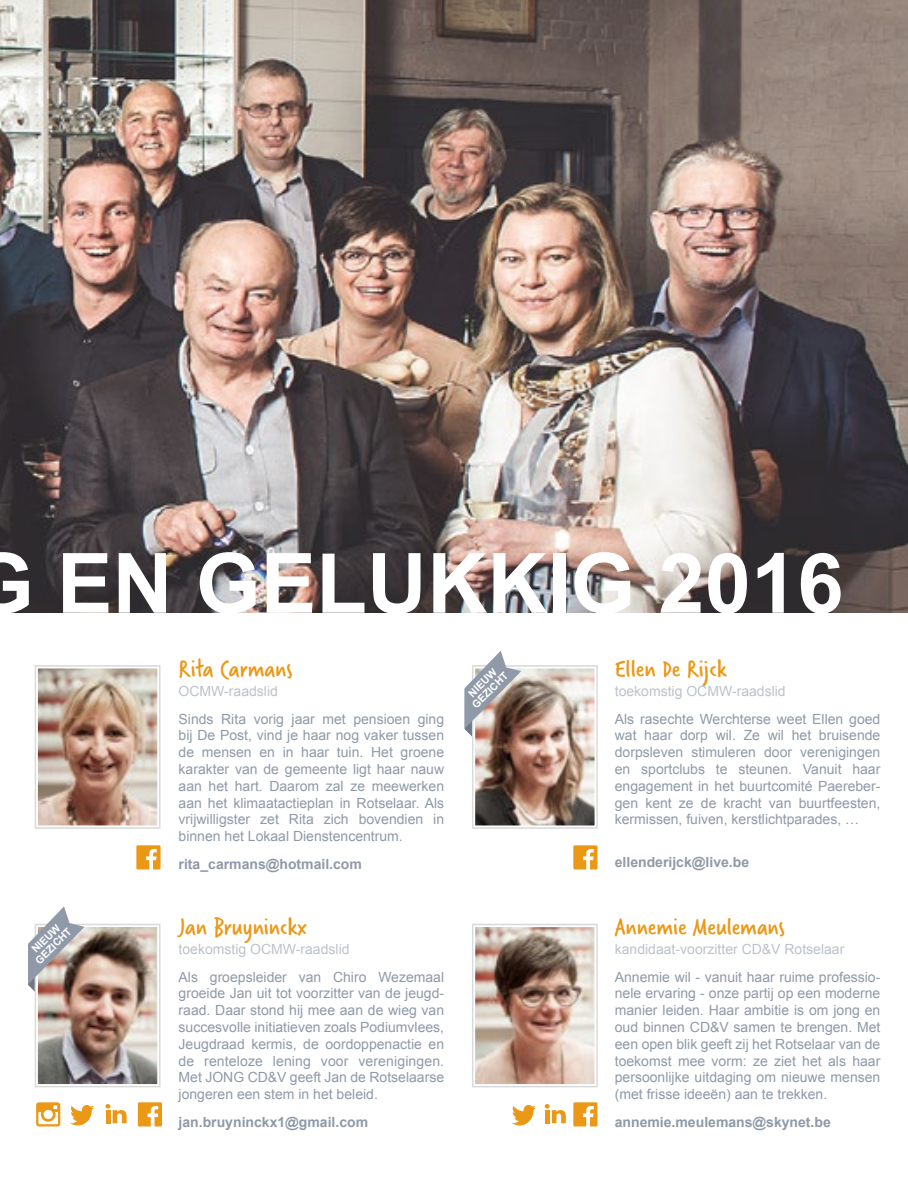
<style>
.page{position:relative;width:908px;height:1191px;background:#fff}
.page>*{position:absolute;margin:0;border:0;box-sizing:border-box;transform-origin:0 0}
.t1{font:700 83.3px "Arial";color:#fff}
.t2{font:26.25px "Verveine";color:#eb9816}
.t3{font:14px/16.8px "Arial";color:#8f99a8;text-align:justify}
.t4{font:700 14px "Arial";color:#8f99a8}
.t5{font:14px "Arial";color:#bcc2cb}
.t6{font:700 10.5px/10.5px "Arial";color:#fff;text-align:center}
</style>
<div class="page">
<div style="left:35px;top:665px;width:125px;height:164px;background:#e2e2e2"></div>
<img style="left:0;top:0;width:908px;height:612px">
<img style="left:39px;top:669px;width:117px;height:155px">
<div style="left:36px;top:666px;width:123px;height:161px;border:2px solid #fff"></div>
<svg style="left:35px;top:923px;width:125px;height:164px"></svg>
<img style="left:39px;top:928px;width:117px;height:154px">
<div style="left:36px;top:925px;width:123px;height:160px;border:2px solid #fff"></div>
<div style="left:472px;top:665px;width:126px;height:164px;background:#e5e5e5"></div>
<img style="left:476px;top:669px;width:117px;height:155px">
<div style="left:473px;top:666px;width:123px;height:161px;border:2px solid #fff"></div>
<svg style="left:472px;top:923px;width:126px;height:164px"></svg>
<img style="left:476px;top:928px;width:117px;height:154px">
<div style="left:473px;top:925px;width:123px;height:160px;border:2px solid #fff"></div>
<svg style="left:465px;top:651px;width:56px;height:90px"></svg>
<svg style="left:28px;top:906px;width:56px;height:90px"></svg>
<svg style="left:573px;top:1102px;width:24px;height:24px"></svg>
<svg style="left:545px;top:1104px;width:21px;height:19px"></svg>
<svg style="left:512px;top:1105px;width:24px;height:20px"></svg>
<svg style="left:136px;top:845px;width:24px;height:24px"></svg>
<svg style="left:573px;top:845px;width:24px;height:24px"></svg>
<svg style="left:138px;top:1102px;width:24px;height:24px"></svg>
<svg style="left:105px;top:1104px;width:22px;height:19px"></svg>
<svg style="left:70px;top:1105px;width:24px;height:20px"></svg>
<svg style="left:36px;top:1102px;width:24px;height:24px"></svg>
<h1 class="t1" style="left:-31px;top:536px;width:876px">G EN GELUKKIG 2016</h1>
<p class="t6" style="left:26px;top:951px;width:48px;rotate:-45deg">NIEUW<br>GEZICHT</p>
<h2 class="t2" style="left:179px;top:650px;width:115px">Rita Carmans</h2>
<p class="t5" style="left:179px;top:683px;width:101px">OCMW-raadslid</p>
<p class="t3" style="left:179px;top:710px;width:267px">Sinds Rita vorig jaar met pensioen ging bij De Post, vind je haar nog vaker tussen de mensen en in haar tuin. Het groene karakter van de gemeente ligt haar nauw aan het hart. Daarom zal ze meewerken aan het klimaatactieplan in Rotselaar. Als vrijwilligster zet Rita zich bovendien in binnen het Lokaal Dienstencentrum.</p>
<p class="t4" style="left:179px;top:855px;width:185px">rita_carmans@hotmail.com</p>
<h2 class="t2" style="left:179px;top:908px;width:130px">Jan Bruyninckx</h2>
<p class="t5" style="left:179px;top:941px;width:172px">toekomstig OCMW-raadslid</p>
<p class="t3" style="left:179px;top:968px;width:267px">Als groepsleider van Chiro Wezemaal groeide Jan uit tot voorzitter van de jeugd&shy;raad. Daar stond hij mee aan de wieg van succesvolle initiatieven zoals Podiumvlees, Jeugdraad kermis, de oordoppenactie en de renteloze lening voor verenigingen.<br>Met JONG CD&amp;V geeft Jan de Rotselaarse jongeren een stem in het beleid.</p>
<p class="t4" style="left:179px;top:1114px;width:191px">jan.bruyninckx1@gmail.com</p>
<p class="t6" style="left:463px;top:695px;width:48px;rotate:-45deg">NIEUW<br>GEZICHT</p>
<h2 class="t2" style="left:615px;top:650px;width:113px">Ellen De Rijck</h2>
<p class="t5" style="left:615px;top:683px;width:172px">toekomstig OCMW-raadslid</p>
<p class="t3" style="left:615px;top:710px;width:267px">Als rasechte Werchterse weet Ellen goed wat haar dorp wil. Ze wil het bruisende dorpsleven stimuleren door verenigingen en sportclubs te steunen. Vanuit haar engagement in het buurtcomité Paereber&shy;gen kent ze de kracht van buurtfeesten, kermissen, fuiven, kerstlichtparades, …</p>
<p class="t4" style="left:615px;top:854px;width:136px">ellenderijck@live.be</p>
<h2 class="t2" style="left:615px;top:908px;width:172px">Annemie Meulemans</h2>
<p class="t5" style="left:615px;top:941px;width:231px">kandidaat-voorzitter CD&amp;V Rotselaar</p>
<p class="t3" style="left:615px;top:968px;width:267px">Annemie wil - vanuit haar ruime professio&shy;nele ervaring - onze partij op een moderne manier leiden. Haar ambitie is om jong en oud binnen CD&amp;V samen te brengen. Met een open blik geeft zij het Rotselaar van de toekomst mee vorm: ze ziet het als haar persoonlijke uitdaging om nieuwe mensen (met frisse ideeën) aan te trekken.</p>
<p class="t4" style="left:615px;top:1113px;width:217px">annemie.meulemans@skynet.be</p>
</div>
